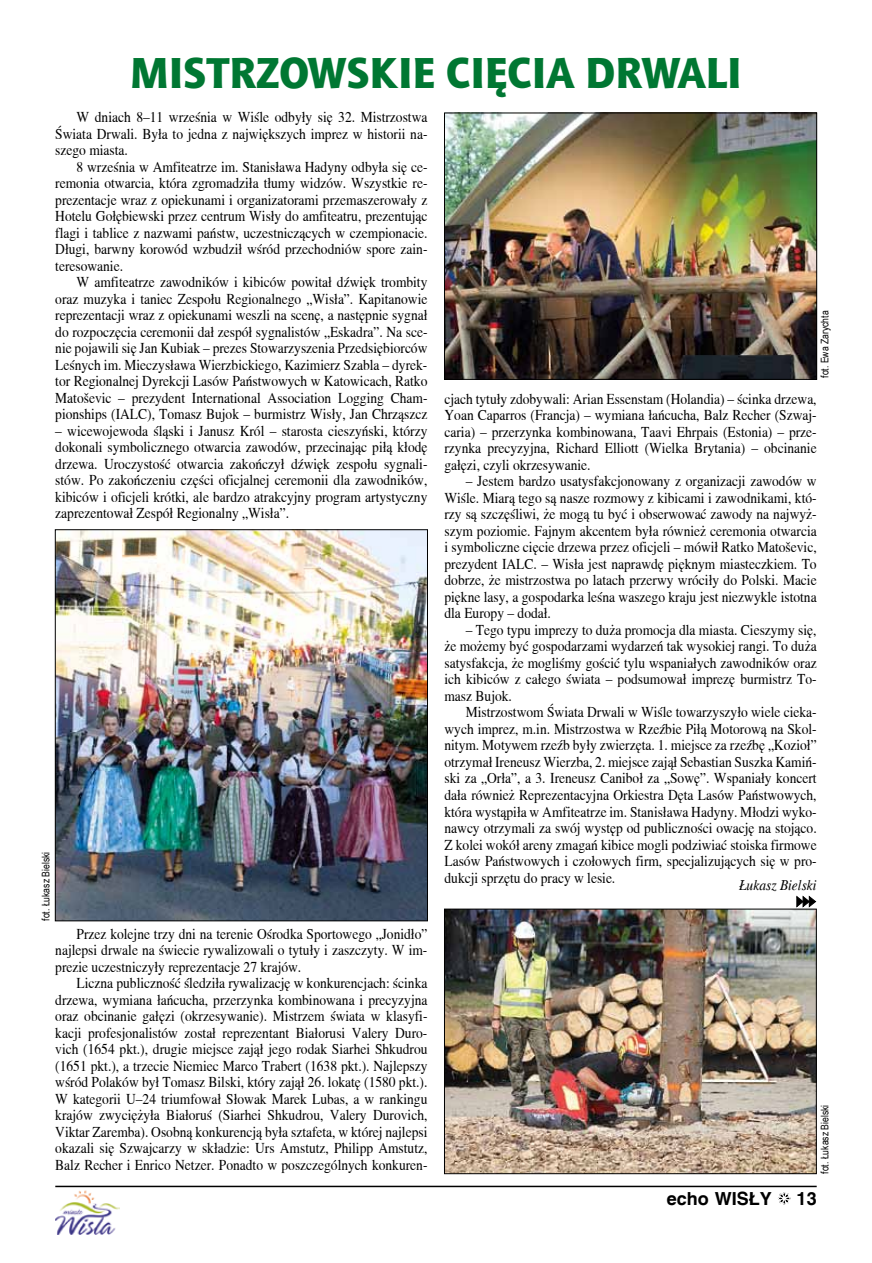
<style>
.page{position:relative;width:872px;height:1263px;background:#fff}
.page>*{position:absolute;margin:0;border:0;box-sizing:border-box;transform-origin:0 0}
.t1{font:43.5px "Aerton TTEFN Black";color:#007732;scale:.96 1}
.t2{font:700 18px "Switzerland";color:#000}
.t3{font:15px/16.5px "Toronto";color:#000;text-align:justify;scale:.9 1}
.t4{font:italic 15px "Toronto";color:#000;scale:.9 1}
.t5{font:10.5px "Arial Narrow";color:#000}
</style>
<div class="page">
<hr style="left:55px;top:1186px;width:761px;height:1px;background:#000">
<svg style="left:778px;top:1192px;width:12px;height:13px"></svg>
<img style="left:55px;top:1191px;width:64px;height:43px">
<svg style="left:796px;top:896px;width:20px;height:11px"></svg>
<img style="left:57px;top:531px;width:369px;height:388px">
<div style="left:55px;top:529px;width:373px;height:392px;border:1px solid #000"></div>
<img style="left:446px;top:115px;width:369px;height:263px">
<div style="left:444px;top:113px;width:373px;height:267px;border:1px solid #000"></div>
<img style="left:446px;top:911px;width:368px;height:261px">
<div style="left:444px;top:909px;width:372px;height:265px;border:1px solid #000"></div>
<h1 class="t1" style="left:130px;top:46px;width:638px">MISTRZOWSKIE CIĘCIA DRWALI</h1>
<p class="t3" style="left:55px;top:109px;width:415px;text-indent:21px">W dniach 8–11 września w Wiśle odbyły się 32. Mistrzostwa Świata Drwali. Była to jedna z największych imprez w historii na&shy;szego miasta.</p>
<p class="t3" style="left:55px;top:158px;width:415px;text-indent:21px">8 września w Amfiteatrze im. Stanisława Hadyny odbyła się ce&shy;remonia otwarcia, która zgromadziła tłumy widzów. Wszystkie re&shy;prezentacje wraz z opiekunami i organizatorami przemaszerowały z Hotelu Gołębiewski przez centrum Wisły do amfiteatru, prezentując flagi i tablice z nazwami państw, uczestniczących w czempionacie.<br>Długi, barwny korowód wzbudził wśród przechodniów spore zain&shy;teresowanie.</p>
<p class="t3" style="left:55px;top:274px;width:415px;text-indent:21px">W amfiteatrze zawodników i kibiców powitał dźwięk trombity oraz muzyka i taniec Zespołu Regionalnego „Wisła”. Kapitanowie reprezentacji wraz z opiekunami weszli na scenę, a następnie sygnał do rozpoczęcia ceremonii dał zespół sygnalistów „Eskadra”. Na sce&shy;nie pojawili się Jan Kubiak – prezes Stowarzyszenia Przedsiębiorców Leśnych im. Mieczysława Wierzbickiego, Kazimierz Szabla – dyrek&shy;tor Regionalnej Dyrekcji Lasów Państwowych w Katowicach, Ratko Matoševic – prezydent International Association Logging Cham&shy;pionships (IALC), Tomasz Bujok – burmistrz Wisły, Jan Chrząszcz</p>
<p class="t3" style="left:55px;top:422px;width:415px">– wicewojewoda śląski i Janusz Król – starosta cieszyński, którzy dokonali symbolicznego otwarcia zawodów, przecinając piłą kłodę drzewa. Uroczystość otwarcia zakończył dźwięk zespołu sygnali&shy;stów. Po zakończeniu części oficjalnej ceremonii dla zawodników, kibiców i oficjeli krótki, ale bardzo atrakcyjny program artystyczny zaprezentował Zespół Regionalny „Wisła”.</p>
<p class="t5" style="left:38px;top:921px;width:70px;rotate:-90deg">fot. Łukasz Bielski</p>
<p class="t3" style="left:55px;top:925px;width:415px;text-indent:21px">Przez kolejne trzy dni na terenie Ośrodka Sportowego „Jonidło” najlepsi drwale na świecie rywalizowali o tytuły i zaszczyty. W im&shy;prezie uczestniczyły reprezentacje 27 krajów.</p>
<p class="t3" style="left:55px;top:975px;width:415px;text-indent:21px">Liczna publiczność śledziła rywalizację w konkurencjach: ścinka drzewa, wymiana łańcucha, przerzynka kombinowana i precyzyjna oraz obcinanie gałęzi (okrzesywanie). Mistrzem świata w klasyfi&shy;kacji profesjonalistów został reprezentant Białorusi Valery Duro&shy;vich (1654 pkt.), drugie miejsce zajął jego rodak Siarhei Shkudrou (1651 pkt.), a trzecie Niemiec Marco Trabert (1638 pkt.). Najlepszy wśród Polaków był Tomasz Bilski, który zajął 26. lokatę (1580 pkt.).<br>W kategorii U–24 triumfował Słowak Marek Lubas, a w rankingu krajów zwyciężyła Białoruś (Siarhei Shkudrou, Valery Durovich, Viktar Zaremba). Osobną konkurencją była sztafeta, w której najlepsi okazali się Szwajcarzy w składzie: Urs Amstutz, Philipp Amstutz, Balz Recher i Enrico Netzer. Ponadto w poszczególnych konkuren-</p>
<p class="t5" style="left:817px;top:378px;width:69px;rotate:-90deg">fot. Ewa Zarychta</p>
<p class="t3" style="left:444px;top:391px;width:415px">cjach tytuły zdobywali: Arian Essenstam (Holandia) – ścinka drzewa, Yoan Caparros (Francja) – wymiana łańcucha, Balz Recher (Szwaj&shy;caria) – przerzynka kombinowana, Taavi Ehrpais (Estonia) – prze&shy;rzynka precyzyjna, Richard Elliott (Wielka Brytania) – obcinanie gałęzi, czyli okrzesywanie.</p>
<p class="t3" style="left:444px;top:473px;width:415px;text-indent:21px">– Jestem bardzo usatysfakcjonowany z organizacji zawodów w Wiśle. Miarą tego są nasze rozmowy z kibicami i zawodnikami, któ&shy;rzy są szczęśliwi, że mogą tu być i obserwować zawody na najwyż&shy;szym poziomie. Fajnym akcentem była również ceremonia otwarcia i symboliczne cięcie drzewa przez oficjeli – mówił Ratko Matoševic, prezydent IALC. – Wisła jest naprawdę pięknym miasteczkiem. To dobrze, że mistrzostwa po latach przerwy wróciły do Polski. Macie piękne lasy, a gospodarka leśna waszego kraju jest niezwykle istotna dla Europy – dodał.</p>
<p class="t3" style="left:444px;top:622px;width:415px;text-indent:21px">– Tego typu imprezy to duża promocja dla miasta. Cieszymy się, że możemy być gospodarzami wydarzeń tak wysokiej rangi. To duża satysfakcja, że mogliśmy gościć tylu wspaniałych zawodników oraz ich kibiców z całego świata – podsumował imprezę burmistrz To&shy;masz Bujok.</p>
<p class="t3" style="left:444px;top:704px;width:415px;text-indent:21px">Mistrzostwom Świata Drwali w Wiśle towarzyszyło wiele cieka&shy;wych imprez, m.in. Mistrzostwa w Rzeźbie Piłą Motorową na Skol&shy;nitym. Motywem rzeźb były zwierzęta. 1. miejsce za rzeźbę „Kozioł” otrzymał Ireneusz Wierzba, 2. miejsce zajął Sebastian Suszka Kamiń&shy;ski za „Orła”, a 3. Ireneusz Caniboł za „Sowę”. Wspaniały koncert dała również Reprezentacyjna Orkiestra Dęta Lasów Państwowych, która wystąpiła w Amfiteatrze im. Stanisława Hadyny. Młodzi wyko&shy;nawcy otrzymali za swój występ od publiczności owację na stojąco.<br>Z kolei wokół areny zmagań kibice mogli podziwiać stoiska firmowe Lasów Państwowych i czołowych firm, specjalizujących się w pro&shy;dukcji sprzętu do pracy w lesie.</p>
<p class="t4" style="left:739px;top:877px;width:88px">Łukasz Bielski</p>
<p class="t5" style="left:817px;top:1174px;width:70px;rotate:-90deg">fot. Łukasz Bielski</p>
<p class="t2" style="left:667px;top:1187px;width:107px">echo WISŁY</p>
<p class="t2" style="left:796px;top:1187px;width:22px">13</p>
</div>
